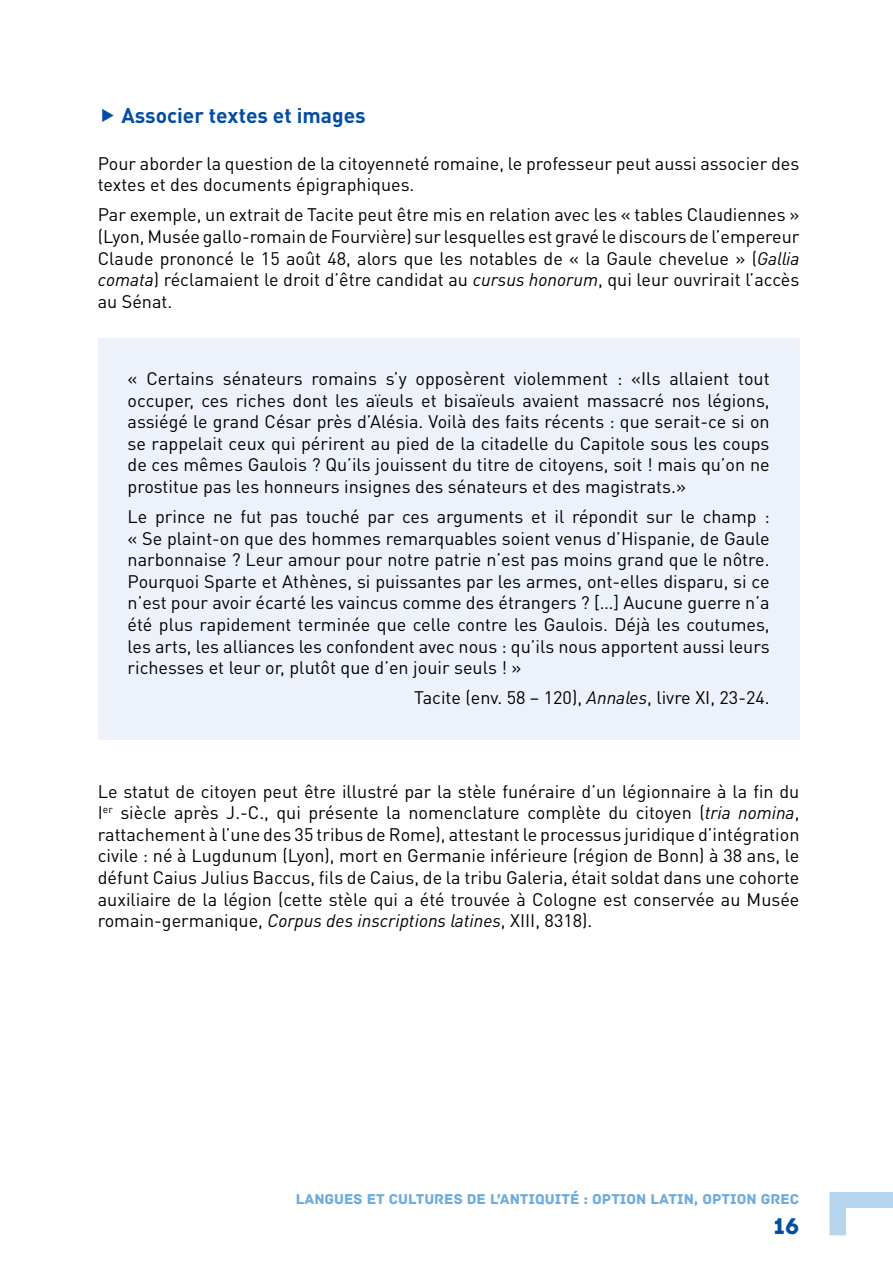
<style>
.page{position:relative;width:893px;height:1263px;background:#fff}
.page>*{position:absolute;margin:0;border:0;box-sizing:border-box;transform-origin:0 0}
.t1{font:24px "Archive";color:#034ea2}
.t2{font:700 21px "DIN Pro";color:#034ea2}
.t3{font:18px/21.6px "DIN Pro";color:#000;text-align:justify}
.t4{font:15px "Archive";color:#6eacdb}
.s1{font-style:italic}
</style>
<div class="page">
<svg style="left:829px;top:1192px;width:64px;height:44px"></svg>
<div style="left:98px;top:339px;width:701px;height:401px;background:#edf2fa"></div>
<p class="t2" style="left:121px;top:101px;width:246px">Associer textes et images</p>
<p class="t3" style="left:98px;top:152px;width:703px">Pour aborder la question de la citoyenneté romaine, le professeur peut aussi associer des textes et des documents épigraphiques.</p>
<p class="t3" style="left:98px;top:204px;width:703px">Par exemple, un extrait de Tacite peut être mis en relation avec les « tables Claudiennes » (Lyon, Musée gallo-romain de Fourvière) sur lesquelles est gravé le discours de l’empereur Claude prononcé le 15 août 48, alors que les notables de « la Gaule chevelue » (<span class="s1">Gallia comata</span>) réclamaient le droit d’être candidat au <span class="s1">cursus honorum</span>, qui leur ouvrirait l’accès au Sénat.</p>
<p class="t3" style="left:128px;top:367px;width:644px">« Certains sénateurs romains s’y opposèrent violemment : «Ils allaient tout occuper, ces riches dont les aïeuls et bisaïeuls avaient massacré nos légions, assiégé le grand César près d’Alésia. Voilà des faits récents : que serait-ce si on se rappelait ceux qui périrent au pied de la citadelle du Capitole sous les coups de ces mêmes Gaulois ? Qu’ils jouissent du titre de citoyens, soit ! mais qu’on ne prostitue pas les honneurs insignes des sénateurs et des magistrats.»</p>
<p class="t3" style="left:128px;top:505px;width:644px">Le prince ne fut pas touché par ces arguments et il répondit sur le champ : « Se plaint-on que des hommes remarquables soient venus d’Hispanie, de Gaule narbonnaise ? Leur amour pour notre patrie n’est pas moins grand que le nôtre.<br>Pourquoi Sparte et Athènes, si puissantes par les armes, ont-elles disparu, si ce n’est pour avoir écarté les vaincus comme des étrangers ? […] Aucune guerre n’a été plus rapidement terminée que celle contre les Gaulois. Déjà les coutumes, les arts, les alliances les confondent avec nous : qu’ils nous apportent aussi leurs richesses et leur or, plutôt que d’en jouir seuls ! »</p>
<p class="t3" style="left:414px;top:687px;width:357px">Tacite (env. 58 – 120), <span class="s1">Annales</span>, livre XI, 23-24.</p>
<p class="t3" style="left:98px;top:780px;width:703px">Le statut de citoyen peut être illustré par la stèle funéraire d’un légionnaire à la fin du I<sup>er</sup> siècle après J.-C., qui présente la nomenclature complète du citoyen (<span class="s1">tria nomina</span>, rattachement à l’une des 35 tribus de Rome), attestant le processus juridique d’intégration civile : né à Lugdunum (Lyon), mort en Germanie inférieure (région de Bonn) à 38 ans, le défunt Caius Julius Baccus, fils de Caius, de la tribu Galeria, était soldat dans une cohorte auxiliaire de la légion (cette stèle qui a été trouvée à Cologne est conservée au Musée romain-germanique, <span class="s1">Corpus des inscriptions latines</span>, XIII, 8318).</p>
<p class="t4" style="left:296px;top:1190px;width:505px">LANGUES ET CULTURES DE L’ANTIQUITÉ : OPTION LATIN, OPTION GREC</p>
<h1 class="t1" style="left:774px;top:1212px;width:27px">16</h1>
</div>
